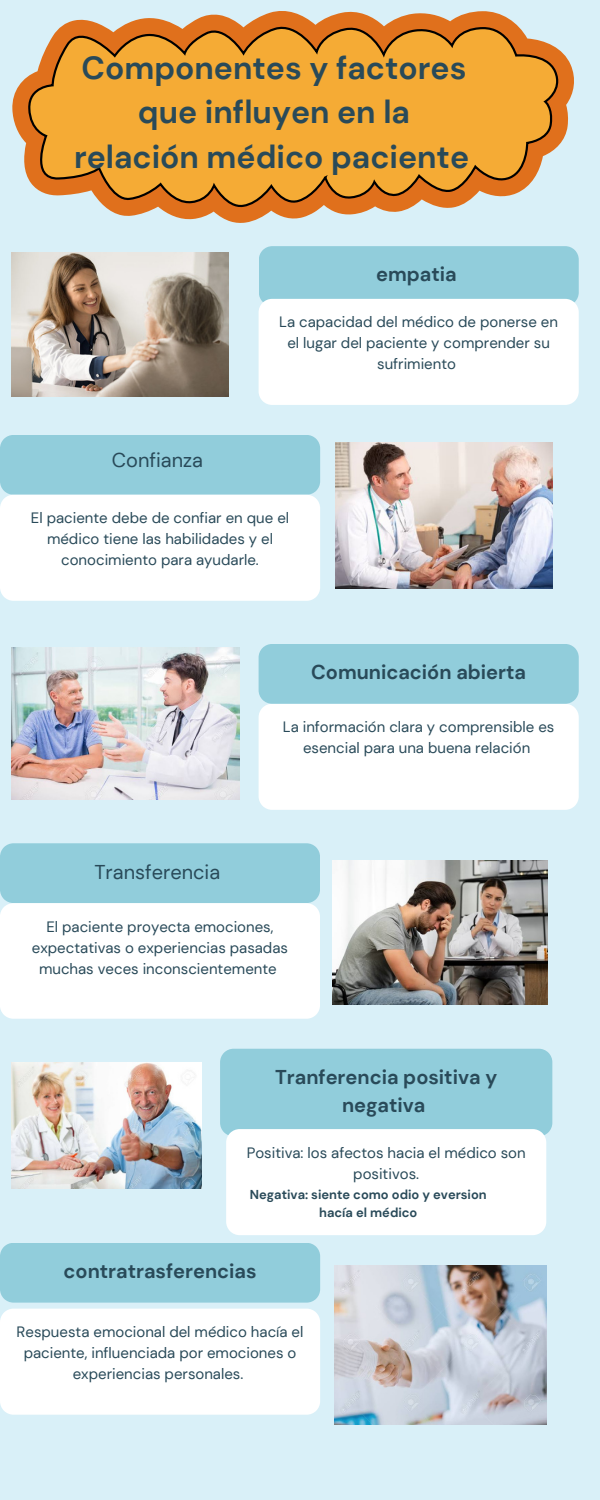
<style>
.page{position:relative;width:600px;height:1500px;background:#d9f0f8}
.page>*{position:absolute;margin:0;border:0;box-sizing:border-box;transform-origin:0 0}
.t1{font:700 31.9px/44.5px "DM Sans";color:#294a59;text-align:center}
.t2{font:700 20px/27.8px "DM Sans";color:#294a59;text-align:center}
.t3{font:20px "DM Sans";color:#294a59}
.t4{font:15px/21px "DM Sans";color:#294a59;text-align:center}
.t5{font:700 12.9px "DM Sans";color:#294a59}
</style>
<div class="page">
<div style="left:0;top:843px;width:320px;height:60px;background:#91cddb"></div>
<svg style="left:0;top:435px;width:320px;height:166px;background:#d7edf2"></svg>
<div style="left:0;top:903px;width:320px;height:116px;background:#fff"></div>
<div style="left:0;top:1309px;width:320px;height:106px;background:#fff"></div>
<svg style="left:220px;top:1049px;width:332px;height:186px;background:#cee9ef"></svg>
<svg style="left:259px;top:246px;width:320px;height:159px;background:#daeef3"></svg>
<svg style="left:259px;top:644px;width:320px;height:166px;background:#d7edf2"></svg>
<div style="left:0;top:1243px;width:320px;height:60px;background:#91cddb"></div>
<img style="left:12px;top:253px;width:217px;height:144px">
<img style="left:335px;top:443px;width:218px;height:145px">
<img style="left:12px;top:648px;width:227px;height:151px">
<img style="left:335px;top:1265px;width:211px;height:159px">
<svg style="left:12px;top:11px;width:562px;height:212px"></svg>
<svg style="left:28px;top:22px;width:535px;height:186px;background:#e89f3b"></svg>
<img style="left:333px;top:861px;width:215px;height:143px">
<img style="left:12px;top:1063px;width:190px;height:126px">
<h4 class="t1" style="left:74px;top:46px;width:397px">Componentes y factores que influyen en la relación médico paciente</h4>
<p class="t2" style="left:376px;top:261px;width:82px">empatia</p>
<p class="t3" style="left:112px;top:448px;width:93px">Confianza</p>
<p class="t4" style="left:279px;top:312px;width:280px">La capacidad del médico de ponerse en el lugar del paciente y comprender su sufrimiento</p>
<p class="t4" style="left:31px;top:508px;width:260px">El paciente debe de confiar en que el médico tiene las habilidades y el conocimiento para ayudarle.</p>
<p class="t2" style="left:311px;top:658px;width:216px">Comunicación abierta</p>
<h1 class="t3" style="left:94px;top:859px;width:127px">Transferencia</h1>
<p class="t4" style="left:283px;top:717px;width:273px">La información clara y comprensible es esencial para una buena relación</p>
<p class="t4" style="left:32px;top:916px;width:258px">El paciente proyecta emociones, expectativas o experiencias pasadas muchas veces inconscientemente</p>
<p class="t2" style="left:275px;top:1063px;width:224px">Tranferencia positiva y negativa</p>
<p class="t4" style="left:247px;top:1142px;width:281px">Positiva: los afectos hacia el médico son positivos.</p>
<p class="t5" style="left:250px;top:1187px;width:238px">Negativa: siente como odio y eversion</p>
<p class="t5" style="left:319px;top:1204px;width:100px">hacía el médico</p>
<p class="t2" style="left:64px;top:1257px;width:195px">contratrasferencias</p>
<p class="t4" style="left:17px;top:1322px;width:288px">Respuesta emocional del médico hacía el paciente, influenciada por emociones o experiencias personales.</p>
</div>
